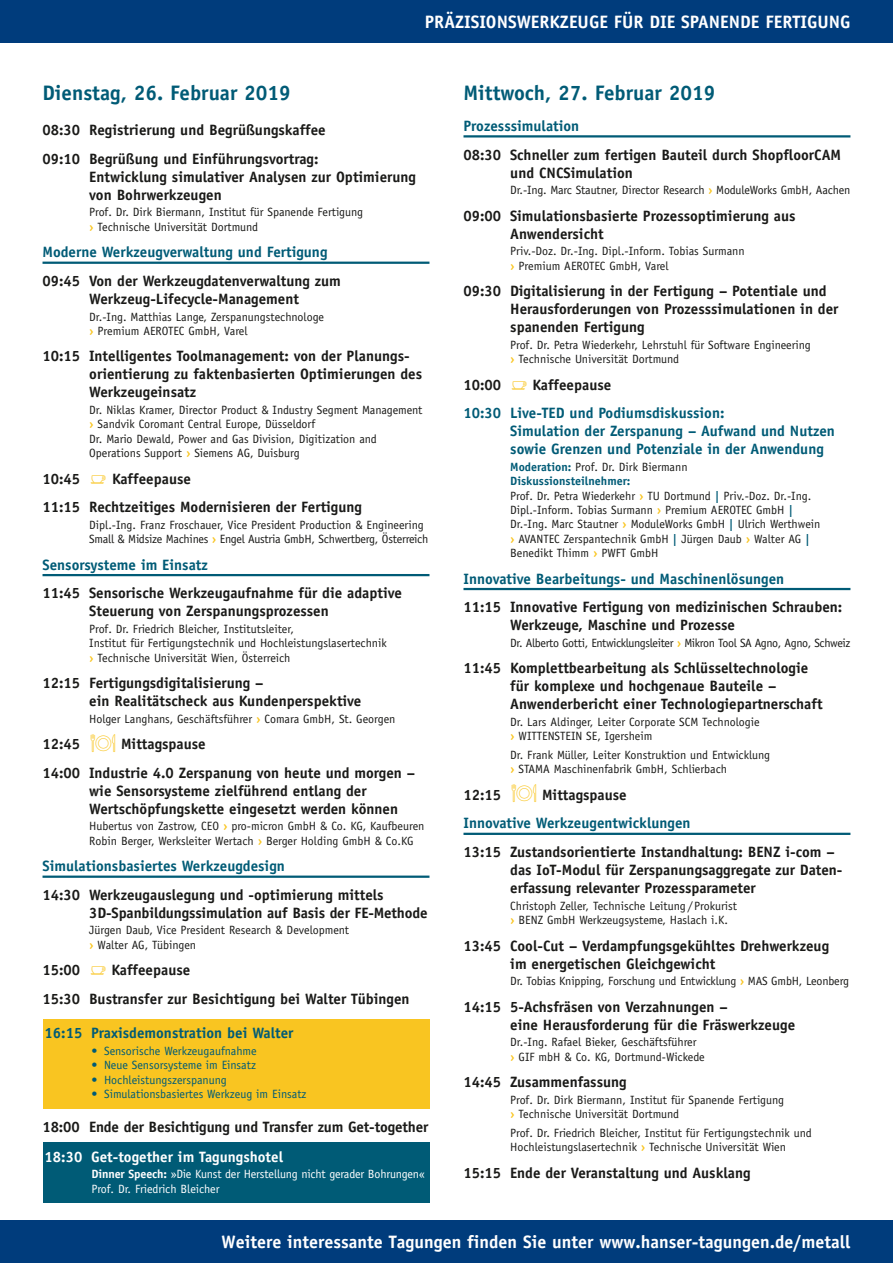
<style>
.page{position:relative;width:893px;height:1263px;background:#fff}
.page>*{position:absolute;margin:0;border:0;box-sizing:border-box;transform-origin:0 0}
.t1{font:700 21px "Officina Sans Std";color:#005b76}
.t2{font:700 18px "Officina Sans Std";color:#fff}
.t3{font:700 15px/18px "Officina Sans Std";color:#1a1a18}
.t4{font:700 15px/18px "Officina Sans Std";color:#005b76}
.t5{font:700 15px "Officina Sans Std";color:#fff}
.t6{font:12px/14.4px "Officina Sans Std";color:#1a1a18}
.t7{font:12px/14.4px "Officina Sans Std";letter-spacing:-.02em;color:#1a1a18}
.t8{font:12px "Officina Sans Std";color:#005b76}
.t9{font:12px/14.4px "Officina Sans Std";letter-spacing:-.01em;color:#fff}
.t10{font:12px "Officina Sans Std";letter-spacing:-.03em;color:#1a1a18}
.s1{font-weight:700;color:#f9c521}
.s2{font-weight:700}
.s3{font-weight:700;color:#005b76}
</style>
<div class="page">
<div style="left:0;top:1220px;width:893px;height:43px;background:#003c7c"></div>
<div style="left:0;top:0;width:893px;height:43px;background:#003c7c"></div>
<hr style="left:43px;top:262px;width:386px;height:2px;background:#005b76">
<hr style="left:43px;top:574px;width:386px;height:2px;background:#005b76">
<hr style="left:43px;top:875px;width:386px;height:3px;background:#005b76">
<hr style="left:463px;top:135px;width:387px;height:3px;background:#005b76">
<hr style="left:463px;top:588px;width:387px;height:2px;background:#005b76">
<hr style="left:463px;top:833px;width:387px;height:2px;background:#005b76">
<div style="left:43px;top:1142px;width:386px;height:61px;background:#005b76"></div>
<div style="left:43px;top:1019px;width:386px;height:89px;background:#f9c521"></div>
<h2 class="t2" style="left:425px;top:10px;width:427px">PRÄZISIONSWERKZEUGE FÜR DIE SPANENDE FERTIGUNG</h2>
<h1 class="t1" style="left:43px;top:80px;width:250px">Dienstag, 26. Februar 2019</h1>
<p class="t3" style="left:43px;top:116px;width:285px;line-height:28.7px">08:30 Registrierung und Begrüßungskaffee<br>09:10 Begrüßung und Einführungsvortrag:</p>
<p class="t3" style="left:89px;top:168px;width:328px">Entwicklung simulativer Analysen zur Optimierung von Bohrwerkzeugen</p>
<p class="t6" style="left:89px;top:205px;width:275px">Prof. Dr. Dirk Biermann, Institut für Spanende Fertigung <span class="s1">›</span> Technische Universität Dortmund</p>
<p class="t4" style="left:43px;top:243px;width:286px">Moderne Werkzeugverwaltung und Fertigung</p>
<p class="t3" style="left:43px;top:272px;width:300px;text-align:center">09:45 Von der Werkzeugdatenverwaltung zum<br>Werkzeug-Lifecycle-Management</p>
<p class="t6" style="left:89px;top:309px;width:236px">Dr.-Ing. Matthias Lange, Zerspanungstechnologe <span class="s1">›</span> Premium AEROTEC GmbH, Varel</p>
<p class="t3" style="left:89px;top:347px;width:334px;text-indent:-47px">10:15 Intelligentes Toolmanagement: von der Planungs&shy;orientierung zu faktenbasierten Optimierungen des<br>Werkzeugeinsatz</p>
<p class="t6" style="left:89px;top:403px;width:335px">Dr. Niklas Kramer, Director Product &amp; Industry Segment Management <span class="s1">›</span> Sandvik Coromant Central Europe, Düsseldorf<br>Dr. Mario Dewald, Power and Gas Division, Digitization and Operations Support <span class="s1">›</span> Siemens AG, Duisburg</p>
<p class="t3" style="left:43px;top:469px;width:39px">10:45</p>
<p class="t3" style="left:43px;top:464px;width:321px;line-height:28.7px;text-indent:70px">Kaffeepause<br>11:15 Rechtzeitiges Modernisieren der Fertigung</p>
<p class="t7" style="left:89px;top:518px;width:340px">Dipl.-Ing. Franz Froschauer, Vice President Production &amp; Engineering<br>Small &amp; Midsize Machines <span class="s1">›</span> Engel Austria GmbH, Schwertberg, Österreich</p>
<p class="t4" style="left:43px;top:555px;width:167px">Sensorsysteme im Einsatz</p>
<p class="t3" style="left:89px;top:584px;width:314px;text-indent:-47px">11:45 Sensorische Werkzeugaufnahme für die adaptive<br>Steuerung von Zerspanungsprozessen</p>
<p class="t6" style="left:89px;top:622px;width:299px">Prof. Dr. Friedrich Bleicher, Institutsleiter,<br>Institut für Fertigungstechnik und Hochleistungslasertechnik <span class="s1">›</span> Technische Universität Wien, Österreich</p>
<p class="t3" style="left:89px;top:674px;width:274px;text-indent:-47px">12:15 Fertigungsdigitalisierung –<br>ein Realitätscheck aus Kundenperspektive</p>
<p class="t6" style="left:89px;top:711px;width:308px">Holger Langhans, Geschäftsführer <span class="s1">›</span> Comara GmbH, St. Georgen</p>
<p class="t3" style="left:43px;top:735px;width:39px">12:45</p>
<p class="t3" style="left:43px;top:730px;width:374px;line-height:28.7px;text-indent:79px">Mittagspause<br>14:00 Industrie 4.0 Zerspanung von heute und morgen –</p>
<p class="t3" style="left:89px;top:782px;width:310px">wie Sensorsysteme zielführend entlang der<br>Wertschöpfungskette eingesetzt werden können</p>
<p class="t6" style="left:89px;top:819px;width:337px">Hubertus von Zastrow, CEO <span class="s1">›</span> pro-micron GmbH &amp; Co. KG, Kaufbeuren<br>Robin Berger, Werksleiter Wertach <span class="s1">›</span> Berger Holding GmbH &amp; Co.KG</p>
<p class="t4" style="left:43px;top:857px;width:244px">Simulationsbasiertes Werkzeugdesign</p>
<p class="t3" style="left:89px;top:886px;width:340px;text-indent:-47px">14:30 Werkzeugauslegung und -optimierung mittels<br>3D-Spanbildungssimulation auf Basis der FE-Methode</p>
<p class="t6" style="left:89px;top:923px;width:261px">Jürgen Daub, Vice President Research &amp; Development <span class="s1">›</span> Walter AG, Tübingen</p>
<p class="t3" style="left:43px;top:961px;width:39px">15:00</p>
<p class="t3" style="left:43px;top:956px;width:369px;line-height:28.7px;text-indent:69px">Kaffeepause<br>15:30 Bustransfer zur Besichtigung bei Walter Tübingen</p>
<p class="t4" style="left:45px;top:1024px;width:250px">16:15 Praxisdemonstration bei Walter</p>
<p class="t8" style="left:91px;top:1044px;width:167px">• Sensorische Werkzeugaufnahme</p>
<p class="t8" style="left:91px;top:1058px;width:166px">• Neue Sensorsysteme im Einsatz</p>
<p class="t8" style="left:91px;top:1072px;width:137px">• Hochleistungszerspanung</p>
<p class="t8" style="left:91px;top:1087px;width:216px">• Simulationsbasiertes Werkzeug im Einsatz</p>
<p class="t3" style="left:43px;top:1118px;width:387px">18:00 Ende der Besichtigung und Transfer zum Get-together</p>
<p class="t5" style="left:45px;top:1147px;width:240px">18:30 Get-together im Tagungshotel</p>
<p class="t9" style="left:91px;top:1167px;width:335px"><span class="s2">Dinner Speech:</span> »Die Kunst der Herstellung nicht gerader Bohrungen«<br>Prof. Dr. Friedrich Bleicher</p>
<h1 class="t1" style="left:463px;top:80px;width:253px">Mittwoch, 27. Februar 2019</h1>
<p class="t4" style="left:463px;top:117px;width:117px">Prozesssimulation</p>
<p class="t3" style="left:510px;top:145px;width:332px;text-indent:-47px">08:30 Schneller zum fertigen Bauteil durch ShopfloorCAM und CNCSimulation</p>
<p class="t6" style="left:510px;top:183px;width:342px">Dr.-Ing. Marc Stautner, Director Research <span class="s1">›</span> ModuleWorks GmbH, Aachen</p>
<p class="t3" style="left:510px;top:206px;width:287px;text-indent:-47px">09:00 Simulationsbasierte Prozessoptimierung aus<br>Anwendersicht</p>
<p class="t6" style="left:510px;top:244px;width:236px">Priv.-Doz. Dr.-Ing. Dipl.-Inform. Tobias Surmann <span class="s1">›</span> Premium AEROTEC GmbH, Varel</p>
<p class="t3" style="left:510px;top:282px;width:330px;text-indent:-47px">09:30 Digitalisierung in der Fertigung – Potentiale und<br>Herausforderungen von Prozesssimulationen in der spanenden Fertigung</p>
<p class="t6" style="left:510px;top:337px;width:302px">Prof. Dr. Petra Wiederkehr, Lehrstuhl für Software Engineering <span class="s1">›</span> Technische Universität Dortmund</p>
<p class="t3" style="left:463px;top:375px;width:39px">10:00</p>
<p class="t3" style="left:532px;top:375px;width:80px">Kaffeepause</p>
<p class="t4" style="left:510px;top:404px;width:326px;text-indent:-47px">10:30 Live-TED und Podiumsdiskussion:<br>Simulation der Zerspanung – Aufwand und Nutzen sowie Grenzen und Potenziale in der Anwendung</p>
<p class="t6" style="left:510px;top:459px;width:312px"><span class="s3">Moderation:</span> Prof. Dr. Dirk Biermann<br><span class="s3">Diskussionsteilnehmer:<br></span>Prof. Dr. Petra Wiederkehr <span class="s1">›</span> TU Dortmund <span class="s3">|</span> Priv.-Doz. Dr.-Ing.<br>Dipl.-Inform. Tobias Surmann <span class="s1">›</span> Premium AEROTEC GmbH <span class="s3">| </span>Dr.-Ing. Marc Stautner <span class="s1">›</span> ModuleWorks GmbH <span class="s3">|</span> Ulrich Werthwein <span class="s1">›</span> AVANTEC Zerspantechnik GmbH <span class="s3">|</span> Jürgen Daub <span class="s1">›</span> Walter AG <span class="s3">| </span>Benedikt Thimm <span class="s1">›</span> PWFT GmbH</p>
<p class="t4" style="left:463px;top:569px;width:322px">Innovative Bearbeitungs- und Maschinenlösungen</p>
<p class="t3" style="left:510px;top:598px;width:334px;text-indent:-47px">11:15 Innovative Fertigung von medizinischen Schrauben:<br>Werkzeuge, Maschine und Prozesse</p>
<p class="t10" style="left:510px;top:636px;width:342px">Dr. Alberto Gotti, Entwicklungsleiter <span class="s1">›</span> Mikron Tool SA Agno, Agno, Schweiz</p>
<p class="t3" style="left:510px;top:659px;width:314px;text-indent:-47px">11:45 Komplettbearbeitung als Schlüsseltechnologie für komplexe und hochgenaue Bauteile –<br>Anwenderbericht einer Technologiepartnerschaft</p>
<p class="t6" style="left:510px;top:715px;width:251px">Dr. Lars Aldinger, Leiter Corporate SCM Technologie <span class="s1">›</span> WITTENSTEIN SE, Igersheim</p>
<p class="t6" style="left:510px;top:748px;width:261px">Dr. Frank Müller, Leiter Konstruktion und Entwicklung <span class="s1">›</span> STAMA Maschinenfabrik GmbH, Schlierbach</p>
<p class="t3" style="left:463px;top:785px;width:39px">12:15</p>
<p class="t3" style="left:542px;top:785px;width:86px">Mittagspause</p>
<p class="t4" style="left:463px;top:814px;width:229px">Innovative Werkzeugentwicklungen</p>
<p class="t3" style="left:510px;top:843px;width:333px;text-indent:-47px">13:15 Zustandsorientierte Instandhaltung: BENZ i-com – das IoT-Modul für Zerspanungsaggregate zur Daten&shy;erfassung relevanter Prozessparameter</p>
<p class="t6" style="left:510px;top:898px;width:228px">Christoph Zeller, Technische Leitung/ Prokurist <span class="s1">›</span> BENZ GmbH Werkzeugsysteme, Haslach i.K.</p>
<p class="t3" style="left:510px;top:936px;width:320px;text-indent:-47px">13:45 Cool-Cut – Verdampfungsgekühltes Drehwerkzeug im energetischen Gleichgewicht</p>
<p class="t6" style="left:510px;top:974px;width:340px">Dr. Tobias Knipping, Forschung und Entwicklung <span class="s1">›</span> MAS GmbH, Leonberg</p>
<p class="t3" style="left:510px;top:997px;width:286px;text-indent:-47px">14:15 5-Achsfräsen von Verzahnungen –<br>eine Herausforderung für die Fräswerkzeuge</p>
<p class="t6" style="left:510px;top:1035px;width:196px">Dr.-Ing. Rafael Bieker, Geschäftsführer<br><span class="s1">›</span> GIF mbH &amp; Co. KG, Dortmund-Wickede</p>
<p class="t3" style="left:463px;top:1073px;width:165px">14:45 Zusammenfassung</p>
<p class="t6" style="left:510px;top:1092px;width:275px">Prof. Dr. Dirk Biermann, Institut für Spanende Fertigung <span class="s1">›</span> Technische Universität Dortmund</p>
<p class="t6" style="left:510px;top:1125px;width:303px">Prof. Dr. Friedrich Bleicher, Institut für Fertigungstechnik und<br>Hochleistungslasertechnik <span class="s1">›</span> Technische Universität Wien</p>
<p class="t3" style="left:463px;top:1163px;width:289px">15:15 Ende der Veranstaltung und Ausklang</p>
<h2 class="t2" style="left:221px;top:1231px;width:631px">Weitere interessante Tagungen finden Sie unter www.hanser-tagungen.de/metall</h2>
</div>
